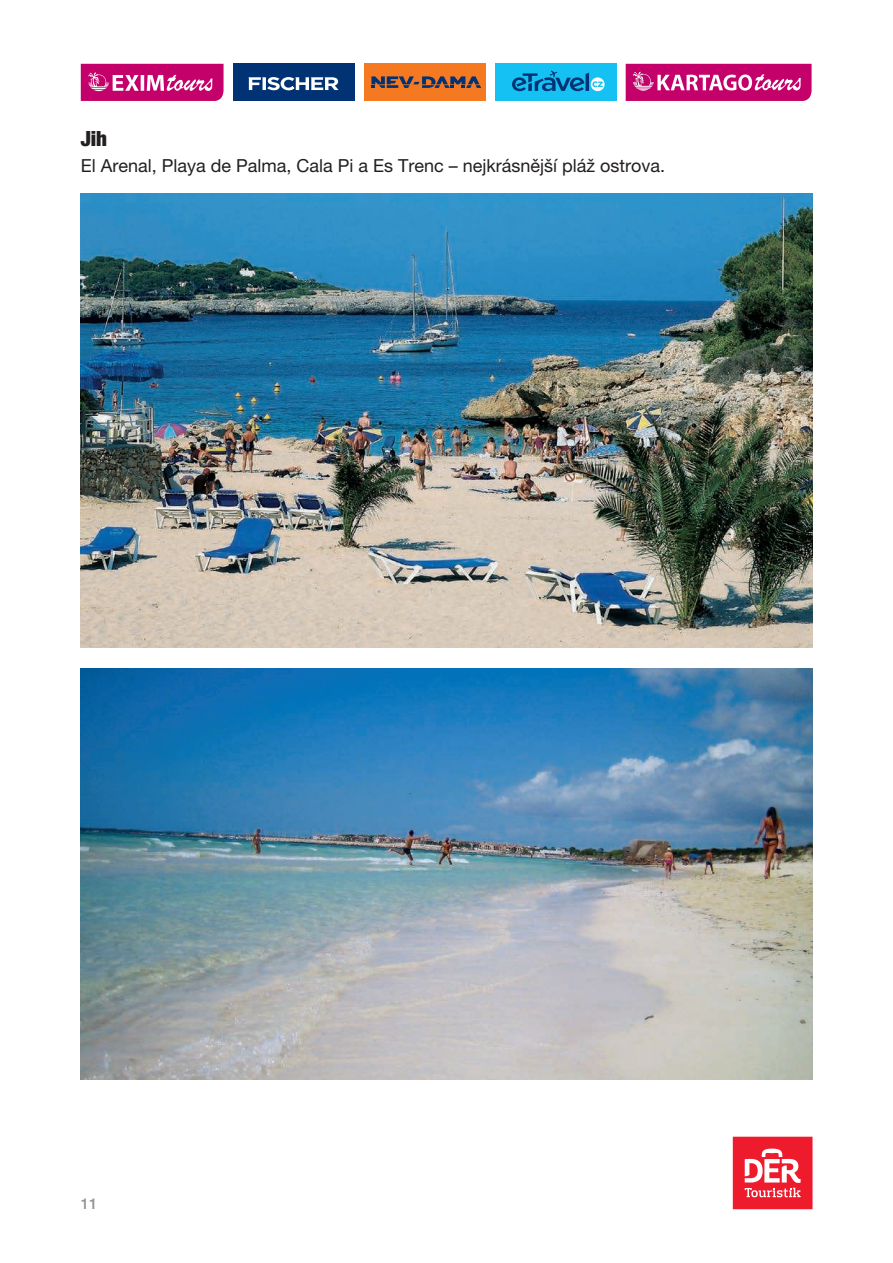
<style>
.page{position:relative;width:893px;height:1263px;background:#fff}
.page>*{position:absolute;margin:0;border:0;box-sizing:border-box;transform-origin:0 0}
.t1{font:900 condensed 21px "Helvetica Neue CE";color:#231f20}
.t2{font:18px "Helvetica Neue CE";color:#231f20}
.t3{font:500 15px "Helvetica Neue CE";color:#939598}
</style>
<div class="page">
<div style="left:733px;top:1137px;width:79px;height:72px;background:#ee1b2d"></div>
<svg style="left:745px;top:1148px;width:56px;height:49px"></svg>
<div style="left:233px;top:64px;width:121px;height:37px;background:#013374"></div>
<svg style="left:248px;top:77px;width:91px;height:13px"></svg>
<div style="left:364px;top:64px;width:121px;height:37px;background:#f47921"></div>
<svg style="left:371px;top:76px;width:110px;height:12px"></svg>
<div style="left:495px;top:64px;width:121px;height:37px;background:#15c0f2"></div>
<svg style="left:512px;top:71px;width:93px;height:20px"></svg>
<svg style="left:81px;top:64px;width:143px;height:37px;background:#cd2b83"></svg>
<svg style="left:626px;top:64px;width:186px;height:37px;background:#ce2c84"></svg>
<img style="left:81px;top:193px;width:731px;height:454px">
<img style="left:81px;top:669px;width:731px;height:410px">
<p class="t1" style="left:81px;top:126px;width:28px">Jih</p>
<p class="t2" style="left:81px;top:155px;width:586px">El Arenal, Playa de Palma, Cala Pi a Es Trenc – nejkrásnější pláž ostrova.</p>
<p class="t3" style="left:81px;top:1194px;width:18px">11</p>
</div>
